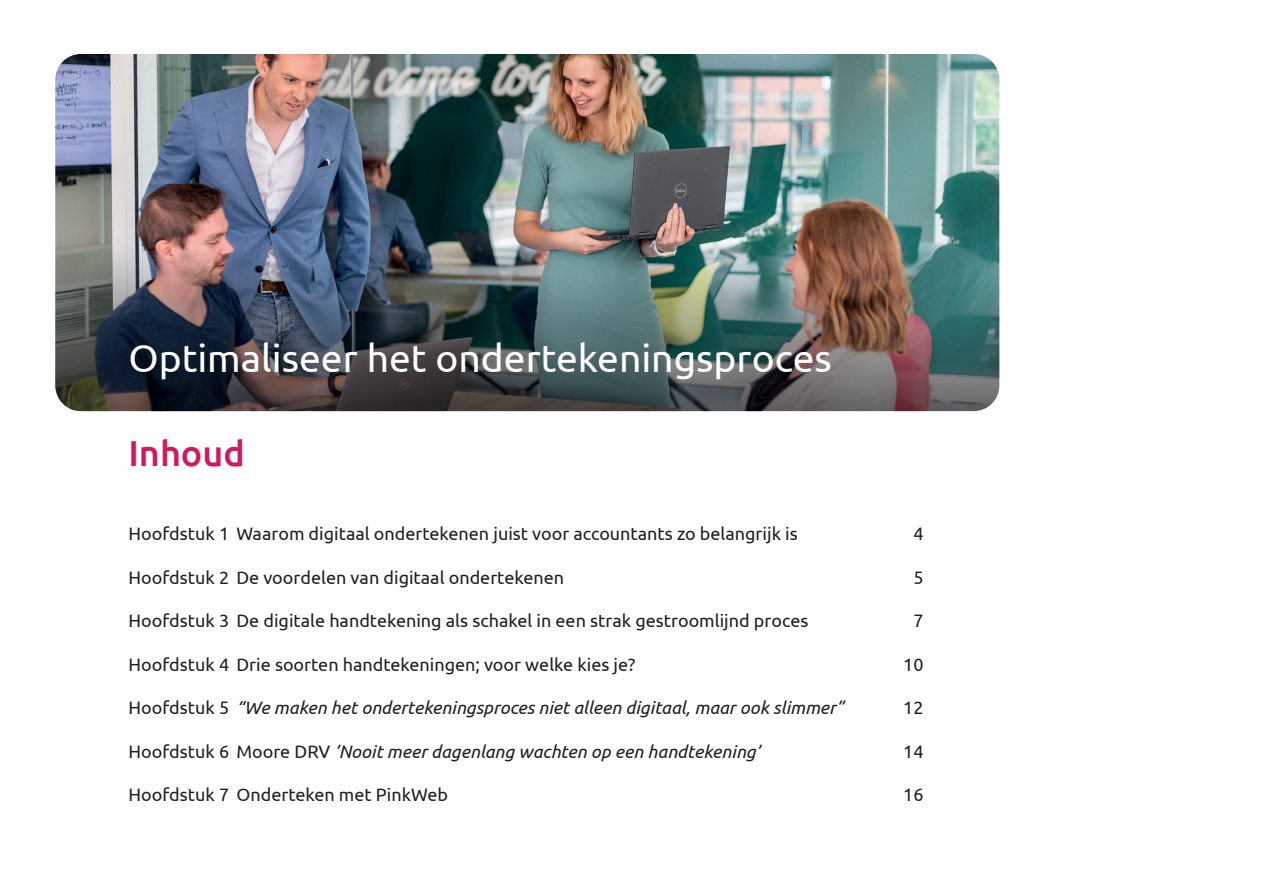
<style>
.page{position:relative;width:1263px;height:893px;background:#fff}
.page>*{position:absolute;margin:0;border:0;box-sizing:border-box;transform-origin:0 0}
.t1{font:39px "Ubuntu";color:#fff}
.t2{font:500 36px "Ubuntu";color:#d11860}
.t3{font:18px "Ubuntu";color:#231f20}
.t4{font:italic 18px "Ubuntu";color:#231f20}
.s1{font-style:normal}
</style>
<div class="page">
<img style="left:55px;top:54px;width:944px;height:357px;border-radius:26px">
<h1 class="t1" style="left:128px;top:334px;width:705px">Optimaliseer het ondertekeningsproces</h1>
<h2 class="t2" style="left:128px;top:430px;width:118px">Inhoud</h2>
<p class="t3" style="left:128px;top:523px;width:671px">Hoofdstuk 1 Waarom digitaal ondertekenen juist voor accountants zo belangrijk is</p>
<p class="t3" style="left:913px;top:523px;width:12px">4</p>
<p class="t3" style="left:128px;top:566px;width:437px">Hoofdstuk 2 De voordelen van digitaal ondertekenen</p>
<p class="t3" style="left:913px;top:566px;width:12px">5</p>
<p class="t3" style="left:128px;top:610px;width:682px">Hoofdstuk 3 De digitale handtekening als schakel in een strak gestroomlijnd proces</p>
<p class="t3" style="left:913px;top:610px;width:12px">7</p>
<p class="t3" style="left:128px;top:653px;width:509px">Hoofdstuk 4 Drie soorten handtekeningen; voor welke kies je?</p>
<p class="t3" style="left:903px;top:653px;width:22px">10</p>
<p class="t4" style="left:128px;top:697px;width:717px"><span class="s1">Hoofdstuk 5</span> “We maken het ondertekeningsproces niet alleen digitaal, maar ook slimmer”</p>
<p class="t3" style="left:903px;top:697px;width:22px">12</p>
<p class="t4" style="left:128px;top:740px;width:633px"><span class="s1">Hoofdstuk 6 Moore DRV</span> ’Nooit meer dagenlang wachten op een handtekening’</p>
<p class="t3" style="left:903px;top:740px;width:22px">14</p>
<p class="t3" style="left:128px;top:784px;width:321px">Hoofdstuk 7 Onderteken met PinkWeb</p>
<p class="t3" style="left:903px;top:784px;width:22px">16</p>
</div>
